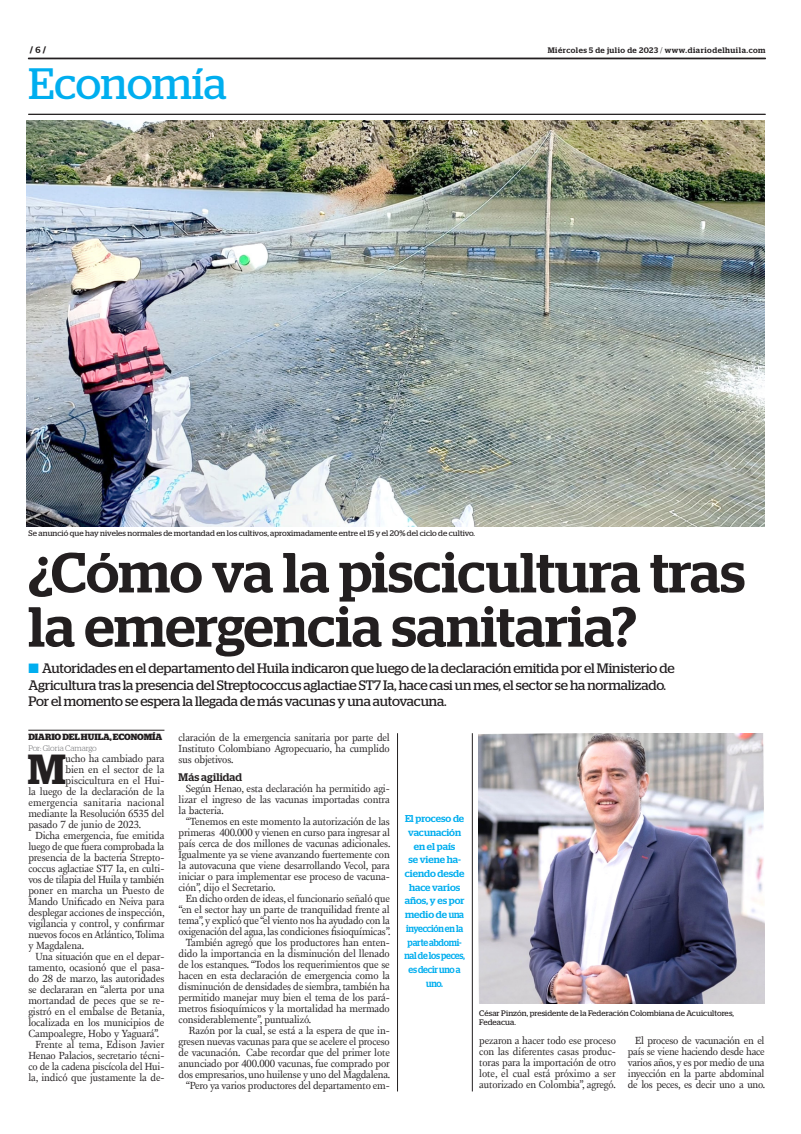
<style>
.page{position:relative;width:801px;height:1134px;background:#fff}
.page>*{position:absolute;margin:0;border:0;box-sizing:border-box;transform-origin:0 0}
.t1{font:500 56.4px/54.2px "Stag";color:#231f20}
.t2{font:43.9px "Stag";letter-spacing:-.005em;color:#00aeef}
.t3{font:600 42px "Stag";color:#231f20}
.t4{font:13.7px/16.5px "Stag";letter-spacing:-.01em;color:#231f20}
.t5{font:500 11px "Stag";letter-spacing:.01em;color:#231f20}
.t6{font:10.6px/11px "New Fournier BP";letter-spacing:-.01em;color:#231f20;text-align:justify}
.t7{font:10.6px "New Fournier BP";letter-spacing:.015em;color:#231f20}
.t8{font:500 10px/13.7px "Stag";letter-spacing:-.01em;color:#00aeef;text-align:center}
.t9{font:700 9px "Stag";color:#231f20}
.t10{font:8px/9px "Stag";letter-spacing:.005em;color:#231f20}
.t11{font:500 8px "Stag";letter-spacing:.06em;color:#231f20}
.t12{font:300 8px "Stag";letter-spacing:-.005em;color:#6c6d70}
.s1{font-weight:500}
.s2{font-weight:300}
.s3{color:#00aeef}
</style>
<div class="page">
<svg style="left:28px;top:58px;width:737px;height:1px"></svg>
<hr style="left:28px;top:114px;width:737px;height:1px;background:#231f20">
<hr style="left:28px;top:730px;width:136px;height:1px;background:#231f20">
<img style="left:479px;top:733px;width:285px;height:270px">
<img style="left:26px;top:120px;width:738px;height:406px">
<hr style="left:397px;top:733px;width:1px;height:358px;background:#231f20">
<hr style="left:472px;top:733px;width:1px;height:358px;background:#231f20">
<p class="t9" style="left:30px;top:45px;width:18px">/ <span class="s1">6</span> /</p>
<p class="t11" style="left:548px;top:45px;width:219px">Miércoles 5 de julio de 2023 <span class="s2">/</span> www.diariodelhuila.com</p>
<h2 class="t2" style="left:28px;top:58px;width:200px">Economía</h2>
<p class="t10" style="left:29px;top:528px;width:448px">Se anunció que hay niveles normales de mortandad en los cultivos, aproximadamente entre el 15 y el 20% del ciclo de cultivo.</p>
<h1 class="t1" style="left:28px;top:545px;width:718px">¿Cómo va la piscicultura tras la emergencia sanitaria?</h1>
<p class="t4" style="left:28px;top:660px;width:648px"><span class="s3">■</span> Autoridades en el departamento del Huila indicaron que luego de la declaración emitida por el Ministerio de<br>Agricultura tras la presencia del Streptococcus aglactiae ST7 Ia, hace casi un mes, el sector se ha normalizado.<br>Por el momento se espera la llegada de más vacunas y una autovacuna.</p>
<p class="t9" style="left:28px;top:732px;width:135px">DIARIO DEL HUILA, ECONOMÍA</p>
<p class="t12" style="left:28px;top:744px;width:70px">Por: Gloria Camargo</p>
<h3 class="t3" style="left:28px;top:745px;width:40px">M</h3>
<p class="t6" style="left:66px;top:753px;width:100px">ucho ha cambiado para</p>
<p class="t6" style="left:179px;top:732px;width:213px">claración de la emergencia sanitaria por parte del Instituto Colombiano Agropecuario, ha cumplido sus objetivos.</p>
<p class="t5" style="left:179px;top:770px;width:65px">Más agilidad</p>
<p class="t6" style="left:179px;top:783px;width:213px;text-indent:7px">Según Henao, esta declaración ha permitido agi&shy;lizar el ingreso de las vacunas importadas contra la bacteria.</p>
<p class="t6" style="left:179px;top:816px;width:213px;text-indent:7px">“Tenemos en este momento la autorización de las primeras 400.000 y vienen en curso para ingresar al país cerca de dos millones de vacunas adicionales.<br>Igualmente ya se viene avanzando fuertemente con la autovacuna que viene desarrollando Vecol, para iniciar o para implementar ese proceso de vacuna&shy;ción”, dijo el Secretario.</p>
<p class="t6" style="left:186px;top:893px;width:206px">En dicho orden de ideas, el funcionario señaló que</p>
<p class="t6" style="left:179px;top:904px;width:213px">“en el sector hay un parte de tranquilidad frente al</p>
<p class="t6" style="left:179px;top:915px;width:213px">tema”, y explicó que “el viento nos ha ayudado con la</p>
<p class="t6" style="left:179px;top:926px;width:213px">oxigenación del agua, las condiciones fisioquímicas”.</p>
<p class="t6" style="left:186px;top:937px;width:206px">También agregó que los productores han enten-</p>
<p class="t6" style="left:179px;top:948px;width:213px">dido la importancia en la disminución del llenado</p>
<p class="t6" style="left:179px;top:959px;width:213px">de los estanques. “Todos los requerimientos que se</p>
<p class="t6" style="left:179px;top:970px;width:213px">hacen en esta declaración de emergencia como la</p>
<p class="t6" style="left:179px;top:981px;width:213px">disminución de densidades de siembra, también ha</p>
<p class="t6" style="left:179px;top:992px;width:213px">permitido manejar muy bien el tema de los pará-</p>
<p class="t6" style="left:179px;top:1003px;width:213px">metros fisioquímicos y la mortalidad ha mermado</p>
<p class="t6" style="left:179px;top:1014px;width:134px">considerablemente”, puntualizó.</p>
<p class="t6" style="left:189px;top:1025px;width:203px">Razón por la cual, se está a la espera de que in-</p>
<p class="t6" style="left:179px;top:1036px;width:213px">gresen nuevas vacunas para que se acelere el proceso</p>
<p class="t6" style="left:179px;top:1047px;width:213px">de vacunación. Cabe recordar que del primer lote</p>
<p class="t6" style="left:179px;top:1058px;width:213px">anunciado por 400.000 vacunas, fue comprado por</p>
<p class="t6" style="left:179px;top:1069px;width:213px">dos empresarios, uno huilense y uno del Magdalena.</p>
<p class="t6" style="left:186px;top:1080px;width:206px">“Pero ya varios productores del departamento em-</p>
<p class="t6" style="left:66px;top:764px;width:100px">bien en el sector de la</p>
<p class="t6" style="left:66px;top:775px;width:100px">piscicultura en el Hui-</p>
<p class="t6" style="left:28px;top:786px;width:138px">la luego de la declaración de la</p>
<p class="t7" style="left:28px;top:796px;width:138px">emergencia sanitaria nacional</p>
<p class="t6" style="left:28px;top:808px;width:138px">mediante la Resolución 6535 del</p>
<p class="t6" style="left:28px;top:819px;width:114px">pasado 7 de junio de 2023.</p>
<p class="t6" style="left:35px;top:830px;width:130px">Dicha emergencia, fue emitida</p>
<p class="t6" style="left:28px;top:841px;width:138px">luego de que fuera comprobada la</p>
<p class="t6" style="left:28px;top:852px;width:138px">presencia de la bacteria Strepto-</p>
<p class="t6" style="left:28px;top:863px;width:138px">coccus aglactiae ST7 Ia, en culti-</p>
<p class="t6" style="left:28px;top:874px;width:137px">vos de tilapia del Huila y también</p>
<p class="t6" style="left:28px;top:885px;width:138px">poner en marcha un Puesto de</p>
<p class="t6" style="left:28px;top:896px;width:138px">Mando Unificado en Neiva para</p>
<p class="t6" style="left:28px;top:907px;width:138px">desplegar acciones de inspección,</p>
<p class="t6" style="left:28px;top:918px;width:138px">vigilancia y control, y confirmar</p>
<p class="t6" style="left:28px;top:929px;width:138px">nuevos focos en Atlántico, Tolima</p>
<p class="t6" style="left:28px;top:940px;width:57px">y Magdalena.</p>
<p class="t6" style="left:35px;top:951px;width:130px">Una situación que en el depar-</p>
<p class="t6" style="left:28px;top:962px;width:138px">tamento, ocasionó que el pasa-</p>
<p class="t6" style="left:28px;top:973px;width:138px">do 28 de marzo, las autoridades</p>
<p class="t6" style="left:28px;top:984px;width:138px">se declararan en “alerta por una</p>
<p class="t6" style="left:28px;top:995px;width:138px">mortandad de peces que se re-</p>
<p class="t6" style="left:28px;top:1006px;width:138px">gistró en el embalse de Betania,</p>
<p class="t6" style="left:28px;top:1017px;width:138px">localizada en los municipios de</p>
<p class="t6" style="left:28px;top:1028px;width:132px">Campoalegre, Hobo y Yaguará”.</p>
<p class="t6" style="left:35px;top:1039px;width:131px">Frente al tema, Edison Javier</p>
<p class="t6" style="left:28px;top:1050px;width:138px">Henao Palacios, secretario técni-</p>
<p class="t6" style="left:28px;top:1061px;width:138px">co de la cadena piscícola del Hui-</p>
<p class="t6" style="left:28px;top:1072px;width:138px">la, indicó que justamente la de-</p>
<p class="t8" style="left:404px;top:812px;width:62px">El proceso de vacunación en el país<br>se viene ha&shy;ciendo desde hace varios años, y es por medio de una inyección en la parte abdomi&shy;nal de los peces, es decir uno a uno.</p>
<p class="t10" style="left:479px;top:1008px;width:256px">César Pinzón, presidente de la Federación Colombiana de Acuicultores,<br>Fedeacua.</p>
<p class="t6" style="left:479px;top:1035px;width:138px">pezaron a hacer todo ese proceso con las diferentes casas produc&shy;toras para la importación de otro lote, el cual está próximo a ser autorizado en Colombia”, agregó.</p>
<p class="t6" style="left:628px;top:1035px;width:139px;text-indent:7px">El proceso de vacunación en el país se viene haciendo desde hace varios años, y es por medio de una inyección en la parte abdominal de los peces, es decir uno a uno.</p>
</div>
